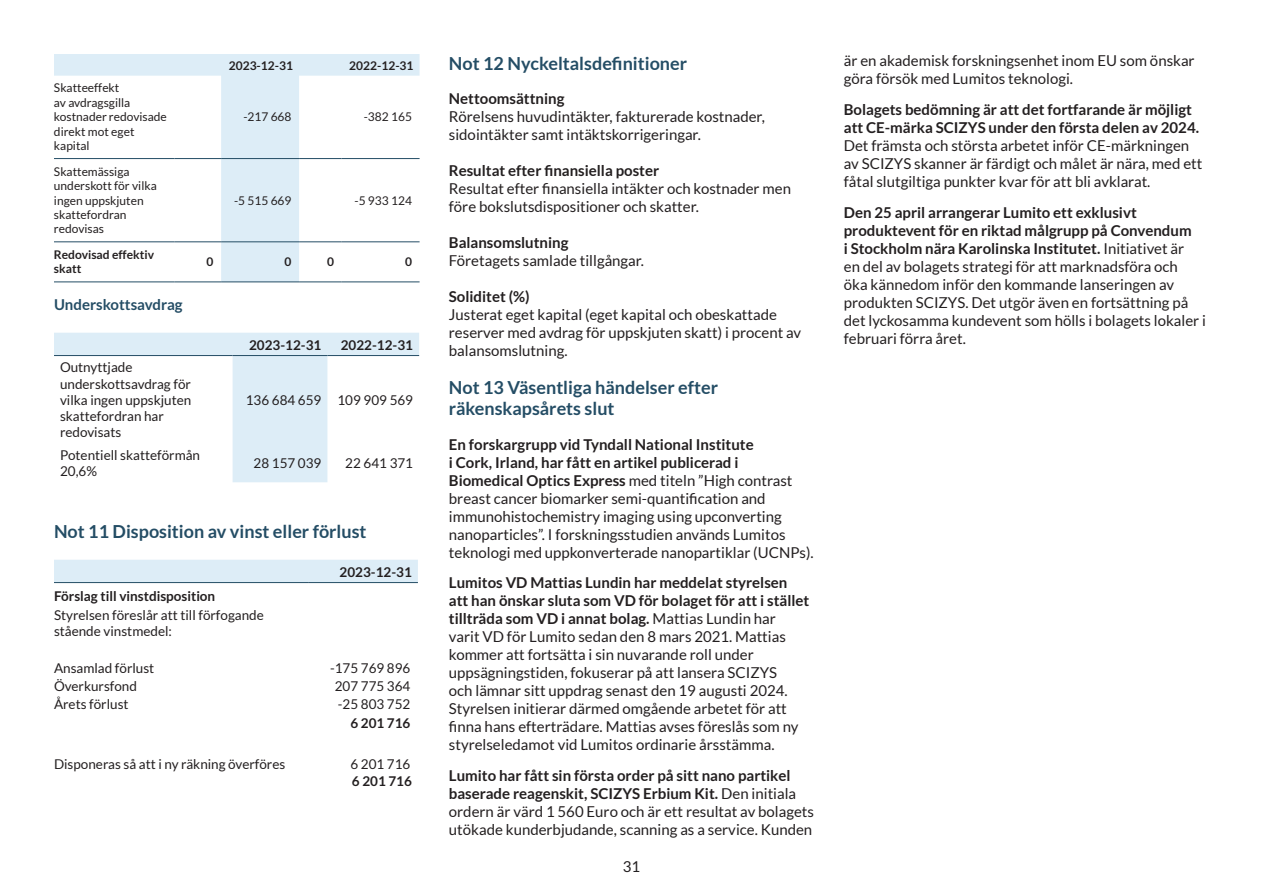
<style>
.page{position:relative;width:1263px;height:893px;background:#fff}
.page>*{position:absolute;margin:0;border:0;box-sizing:border-box;transform-origin:0 0}
.t1{font:700 18px/21.6px "Lato";color:#244d65}
.t2{font:15px/18px "Lato";color:#231f20}
.t3{font:700 15px/18px "Lato";color:#231f20}
.t4{font:700 15px "Lato";color:#244d65}
.t5{font:13.5px/16.2px "Lato";color:#231f20}
.t6{font:700 13.5px "Lato";color:#231f20}
.t7{font:12px/14.4px "Lato";color:#231f20}
.t8{font:700 12px/14.4px "Lato";color:#231f20}
.s1{font-weight:700}
</style>
<div class="page">
<svg style="left:54px;top:54px;width:366px;height:228px"></svg>
<hr style="left:54px;top:158px;width:120px;height:1px;background:#244d65">
<hr style="left:174px;top:158px;width:47px;height:1px;background:#244d65">
<hr style="left:221px;top:158px;width:78px;height:1px;background:#244d65">
<hr style="left:299px;top:158px;width:43px;height:1px;background:#244d65">
<hr style="left:342px;top:158px;width:78px;height:1px;background:#244d65">
<hr style="left:54px;top:241px;width:120px;height:1px;background:#244d65">
<hr style="left:174px;top:241px;width:47px;height:1px;background:#244d65">
<hr style="left:221px;top:241px;width:78px;height:1px;background:#244d65">
<hr style="left:299px;top:241px;width:43px;height:1px;background:#244d65">
<hr style="left:342px;top:241px;width:78px;height:1px;background:#244d65">
<hr style="left:54px;top:282px;width:120px;height:1px;background:#244d65">
<hr style="left:174px;top:282px;width:47px;height:1px;background:#244d65">
<hr style="left:221px;top:282px;width:78px;height:1px;background:#244d65">
<hr style="left:299px;top:282px;width:43px;height:1px;background:#244d65">
<hr style="left:342px;top:282px;width:78px;height:1px;background:#244d65">
<svg style="left:54px;top:333px;width:365px;height:149px"></svg>
<hr style="left:54px;top:355px;width:179px;height:1px;background:#244d65">
<hr style="left:233px;top:355px;width:94px;height:1px;background:#244d65">
<hr style="left:327px;top:355px;width:92px;height:1px;background:#244d65">
<div style="left:54px;top:560px;width:364px;height:24px;background:#ddedf7"></div>
<hr style="left:54px;top:582px;width:254px;height:1px;background:#244d65">
<hr style="left:308px;top:582px;width:110px;height:1px;background:#244d65">
<p class="t7" style="left:54px;top:81px;width:114px">Skatteeffekt<br>av avdragsgilla kostnader redovisade direkt mot eget kapital</p>
<p class="t7" style="left:54px;top:164px;width:104px">Skattemässiga underskott för vilka ingen uppskjuten skattefordran redovisas</p>
<p class="t8" style="left:229px;top:58px;width:66px">2023-12-31</p>
<p class="t8" style="left:349px;top:58px;width:66px">2022-12-31</p>
<p class="t7" style="left:243px;top:110px;width:50px">-217 668</p>
<p class="t7" style="left:364px;top:110px;width:50px">-382 165</p>
<p class="t7" style="left:234px;top:193px;width:59px">-5 515 669</p>
<p class="t7" style="left:354px;top:193px;width:59px">-5 933 124</p>
<p class="t8" style="left:54px;top:247px;width:102px">Redovisad effektiv skatt</p>
<p class="t8" style="left:207px;top:254px;width:8px">0</p>
<p class="t8" style="left:285px;top:254px;width:8px">0</p>
<p class="t8" style="left:327px;top:254px;width:8px">0</p>
<p class="t8" style="left:405px;top:254px;width:8px">0</p>
<p class="t4" style="left:54px;top:296px;width:130px">Underskottsavdrag</p>
<p class="t6" style="left:249px;top:337px;width:74px">2023-12-31</p>
<p class="t6" style="left:341px;top:337px;width:74px">2022-12-31</p>
<p class="t5" style="left:60px;top:359px;width:133px">Outnyttjade underskottsavdrag för vilka ingen uppskjuten skattefordran har redovisats</p>
<p class="t5" style="left:246px;top:392px;width:169px">136 684 659 109 909 569</p>
<p class="t5" style="left:60px;top:447px;width:142px">Potentiell skatteförmån<br>20,6%</p>
<p class="t5" style="left:254px;top:455px;width:69px">28 157 039</p>
<p class="t5" style="left:345px;top:455px;width:69px">22 641 371</p>
<p class="t1" style="left:54px;top:520px;width:314px">Not 11 Disposition av vinst eller förlust</p>
<p class="t6" style="left:340px;top:564px;width:74px">2023-12-31</p>
<p class="t6" style="left:54px;top:589px;width:163px">Förslag till vinstdisposition</p>
<p class="t5" style="left:54px;top:607px;width:211px">Styrelsen föreslår att till förfogande stående vinstmedel:</p>
<p class="t5" style="left:54px;top:660px;width:102px">Ansamlad förlust</p>
<p class="t5" style="left:330px;top:660px;width:82px">-175 769 896</p>
<p class="t5" style="left:54px;top:678px;width:85px">Överkursfond</p>
<p class="t5" style="left:335px;top:678px;width:77px">207 775 364</p>
<p class="t5" style="left:54px;top:696px;width:76px">Årets förlust</p>
<p class="t5" style="left:338px;top:696px;width:74px">-25 803 752</p>
<p class="t6" style="left:350px;top:715px;width:62px">6 201 716</p>
<p class="t5" style="left:54px;top:756px;width:233px">Disponeras så att i ny räkning överföres</p>
<p class="t5" style="left:350px;top:756px;width:62px">6 201 716</p>
<p class="t6" style="left:352px;top:773px;width:62px">6 201 716</p>
<p class="t1" style="left:449px;top:52px;width:240px">Not 12 Nyckeltalsdefinitioner</p>
<p class="t3" style="left:449px;top:89px;width:117px">Nettoomsättning</p>
<p class="t2" style="left:449px;top:107px;width:317px">Rörelsens huvudintäkter, fakturerade kostnader, sidointäkter samt intäktskorrigeringar.  </p>
<p class="t3" style="left:449px;top:161px;width:212px">Resultat efter finansiella poster</p>
<p class="t2" style="left:449px;top:179px;width:344px">Resultat efter finansiella intäkter och kostnader men före bokslutsdispositioner och skatter.  </p>
<p class="t3" style="left:449px;top:233px;width:121px">Balansomslutning</p>
<p class="t2" style="left:449px;top:251px;width:198px">Företagets samlade tillgångar.  </p>
<p class="t3" style="left:449px;top:287px;width:82px">Soliditet (%)</p>
<p class="t2" style="left:449px;top:305px;width:354px">Justerat eget kapital (eget kapital och obeskattade reserver med avdrag för uppskjuten skatt) i procent av balansomslutning.</p>
<p class="t1" style="left:449px;top:376px;width:271px">Not 13 Väsentliga händelser efter räkenskapsårets slut</p>
<p class="t2" style="left:449px;top:435px;width:366px"><span class="s1">En forskargrupp vid Tyndall National Institute<br>i Cork, Irland, har fått en artikel publicerad i Biomedical Optics Express</span> med titeln ”High contrast breast cancer biomarker semi-quantification and immunohistochemistry imaging using upconverting nanoparticles”. I forskningsstudien används Lumitos teknologi med uppkonverterade nanopartiklar (UCNPs).</p>
<p class="t2" style="left:449px;top:574px;width:362px"><span class="s1">Lumitos VD Mattias Lundin har meddelat styrelsen att han önskar sluta som VD för bolaget för att i stället tillträda som VD i annat bolag.</span> Mattias Lundin har varit VD för Lumito sedan den 8 mars 2021. Mattias kommer att fortsätta i sin nuvarande roll under uppsägningstiden, fokuserar på att lansera SCIZYS<br>och lämnar sitt uppdrag senast den 19 augusti 2024.<br>Styrelsen initierar därmed omgående arbetet för att finna hans efterträdare. Mattias avses föreslås som ny styrelseledamot vid Lumitos ordinarie årsstämma.</p>
<p class="t2" style="left:449px;top:766px;width:367px"><span class="s1">Lumito har fått sin första order på sitt nano partikel baserade reagenskit, SCIZYS Erbium Kit.</span> Den initiala ordern är värd 1 560 Euro och är ett resultat av bolagets utökade kunderbjudande, scanning as a service. Kunden</p>
<p class="t2" style="left:623px;top:857px;width:19px">31</p>
<p class="t2" style="left:844px;top:52px;width:352px">är en akademisk forskningsenhet inom EU som önskar göra försök med Lumitos teknologi.</p>
<p class="t3" style="left:844px;top:100px;width:357px">Bolagets bedömning är att det fortfarande är möjligt att CE-märka SCIZYS under den första delen av 2024.</p>
<p class="t2" style="left:844px;top:136px;width:360px">Det främsta och största arbetet inför CE-märkningen av SCIZYS skanner är färdigt och målet är nära, med ett fåtal slutgiltiga punkter kvar för att bli avklarat.</p>
<p class="t2" style="left:844px;top:203px;width:364px"><span class="s1">Den 25 april arrangerar Lumito ett exklusivt produktevent för en riktad målgrupp på Convendum<br>i Stockholm nära Karolinska Institutet.</span> Initiativet är<br>en del av bolagets strategi för att marknadsföra och<br>öka kännedom inför den kommande lanseringen av produkten SCIZYS. Det utgör även en fortsättning på det lyckosamma kundevent som hölls i bolagets lokaler i februari förra året.</p>
</div>
